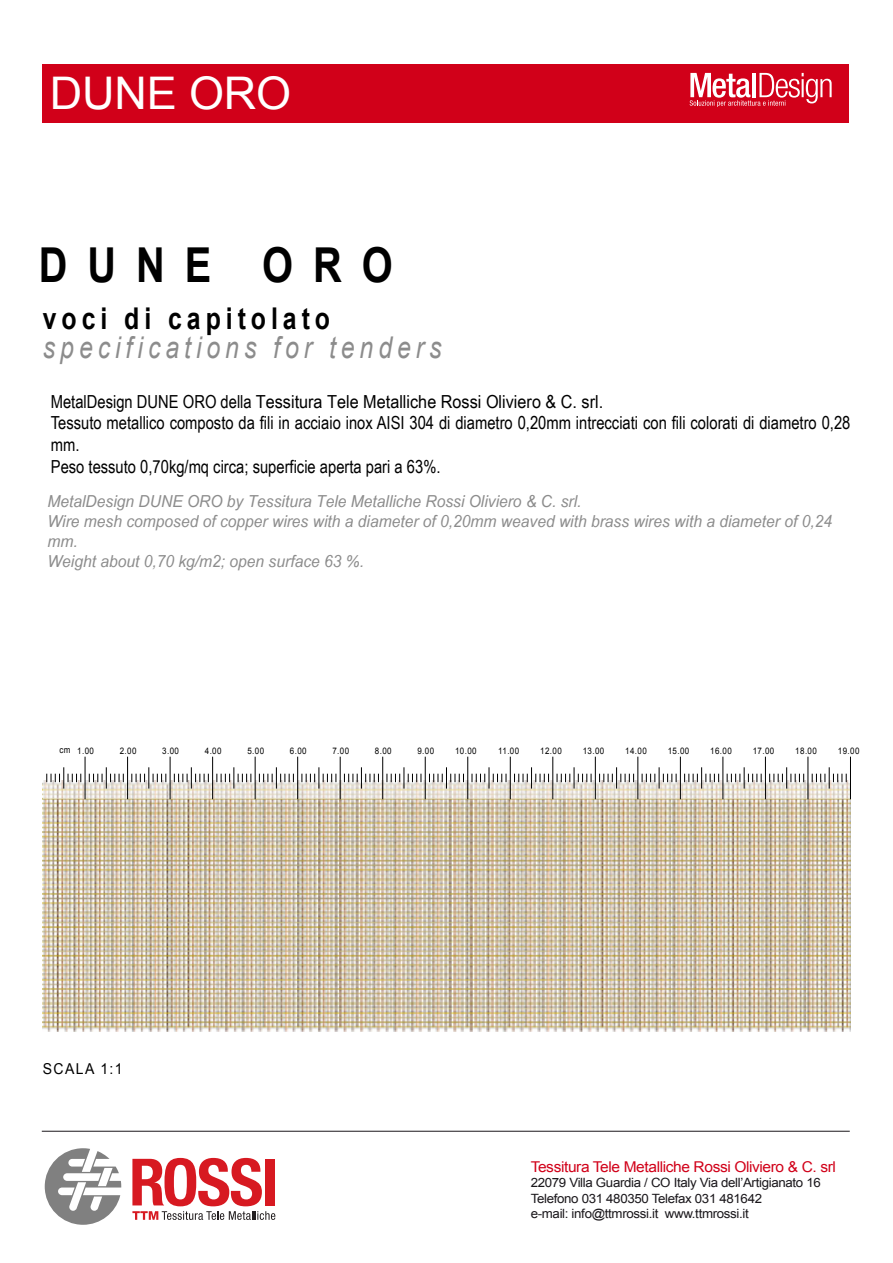
<style>
.page{position:relative;width:893px;height:1263px;background:#fff}
.page>*{position:absolute;margin:0;border:0;box-sizing:border-box;transform-origin:0 0}
.t1{font:700 48.15px "Arial";letter-spacing:.5em;color:#000;scale:.83 1}
.t2{font:45px "Arial";letter-spacing:-.005em;color:#fff}
.t3{font:italic 30px "Arial";letter-spacing:.2em;color:#8c8c8c;scale:.83 1}
.t4{font:700 30px "Arial";letter-spacing:.2em;color:#000;scale:.83 1}
.t5{font:18px/21.6px "Arial Narrow";color:#000}
.t6{font:italic 16.5px/19.8px "Arial Narrow";color:#8c8c8c;scale:1.15 1}
.t7{font:15px "Arial";letter-spacing:.1em;color:#000;scale:.93 1}
.t8{font:14.85px "Arial";letter-spacing:-.025em;color:#d10019;scale:1.04 1}
.t9{font:12.75px/15.3px "Arial";letter-spacing:-.025em;color:#1a171b;scale:1.04 1}
.t10{font:9px "Arial";letter-spacing:.05em;color:#000;scale:.89 1}
</style>
<div class="page">
<hr style="left:42px;top:1131px;width:808px;height:1px;background:#1a171b">
<div style="left:42px;top:64px;width:807px;height:59px;background:#d10019"></div>
<svg style="left:690px;top:73px;width:142px;height:34px"></svg>
<svg style="left:45px;top:1148px;width:76px;height:77px"></svg>
<svg style="left:132px;top:1158px;width:143px;height:62px"></svg>
<img style="left:43px;top:799px;width:807px;height:233px">
<svg style="left:43px;top:757px;width:807px;height:42px"></svg>
<hr style="left:85px;top:757px;width:1px;height:42px;background:#000">
<hr style="left:127px;top:757px;width:1px;height:42px;background:#000">
<hr style="left:170px;top:757px;width:1px;height:42px;background:#000">
<hr style="left:212px;top:757px;width:1px;height:42px;background:#000">
<hr style="left:255px;top:757px;width:1px;height:42px;background:#000">
<hr style="left:297px;top:757px;width:1px;height:42px;background:#000">
<hr style="left:340px;top:757px;width:1px;height:42px;background:#000">
<hr style="left:382px;top:757px;width:1px;height:42px;background:#000">
<hr style="left:425px;top:757px;width:1px;height:42px;background:#000">
<hr style="left:467px;top:757px;width:1px;height:42px;background:#000">
<hr style="left:510px;top:757px;width:1px;height:42px;background:#000">
<hr style="left:552px;top:757px;width:1px;height:42px;background:#000">
<hr style="left:595px;top:757px;width:1px;height:42px;background:#000">
<hr style="left:637px;top:757px;width:1px;height:42px;background:#000">
<hr style="left:680px;top:757px;width:1px;height:42px;background:#000">
<hr style="left:722px;top:757px;width:1px;height:42px;background:#000">
<hr style="left:765px;top:757px;width:1px;height:42px;background:#000">
<hr style="left:808px;top:757px;width:1px;height:42px;background:#000">
<hr style="left:850px;top:757px;width:1px;height:42px;background:#000">
<svg style="left:47px;top:767px;width:35px;height:21px"></svg>
<svg style="left:89px;top:767px;width:35px;height:21px"></svg>
<svg style="left:132px;top:767px;width:35px;height:21px"></svg>
<svg style="left:174px;top:767px;width:35px;height:21px"></svg>
<svg style="left:217px;top:767px;width:35px;height:21px"></svg>
<svg style="left:259px;top:767px;width:35px;height:21px"></svg>
<svg style="left:302px;top:767px;width:35px;height:21px"></svg>
<svg style="left:344px;top:767px;width:35px;height:21px"></svg>
<svg style="left:387px;top:767px;width:35px;height:21px"></svg>
<svg style="left:429px;top:767px;width:35px;height:21px"></svg>
<svg style="left:472px;top:767px;width:35px;height:21px"></svg>
<svg style="left:514px;top:767px;width:35px;height:21px"></svg>
<svg style="left:557px;top:767px;width:35px;height:21px"></svg>
<svg style="left:599px;top:767px;width:35px;height:21px"></svg>
<svg style="left:642px;top:767px;width:35px;height:21px"></svg>
<svg style="left:684px;top:767px;width:35px;height:21px"></svg>
<svg style="left:727px;top:767px;width:35px;height:21px"></svg>
<svg style="left:769px;top:767px;width:35px;height:21px"></svg>
<svg style="left:812px;top:767px;width:35px;height:21px"></svg>
<h2 class="t2" style="left:50px;top:64px;width:243px">DUNE ORO</h2>
<h1 class="t1" style="left:39px;top:233px;width:428px">DUNE ORO</h1>
<h3 class="t4" style="left:43px;top:298px;width:348px">voci di capitolato</h3>
<h3 class="t3" style="left:43px;top:328px;width:482px">specifications for tenders</h3>
<p class="t5" style="left:51px;top:390px;width:801px">MetalDesign DUNE ORO della Tessitura Tele Metalliche Rossi Oliviero &amp; C. srl.<br>Tessuto metallico composto da fili in acciaio inox AISI 304 di diametro 0,20mm intrecciati con fili colorati di diametro 0,28 mm.<br>Peso tessuto 0,70kg/mq circa; superficie aperta pari a 63%.</p>
<p class="t6" style="left:48px;top:491px;width:684px">MetalDesign DUNE ORO by Tessitura Tele Metalliche Rossi Oliviero &amp; C. srl.<br>Wire mesh composed of copper wires with a diameter of 0,20mm weaved with brass wires with a diameter of 0,24 mm.<br>Weight about 0,70 kg/m2; open surface 63 %.</p>
<p class="t10" style="left:59px;top:744px;width:40px">cm 1.00</p>
<p class="t10" style="left:120px;top:744px;width:20px">2.00</p>
<p class="t10" style="left:162px;top:744px;width:20px">3.00</p>
<p class="t10" style="left:205px;top:744px;width:20px">4.00</p>
<p class="t10" style="left:247px;top:744px;width:20px">5.00</p>
<p class="t10" style="left:290px;top:744px;width:20px">6.00</p>
<p class="t10" style="left:332px;top:744px;width:20px">7.00</p>
<p class="t10" style="left:375px;top:744px;width:20px">8.00</p>
<p class="t10" style="left:417px;top:744px;width:20px">9.00</p>
<p class="t10" style="left:455px;top:744px;width:26px">10.00</p>
<p class="t10" style="left:498px;top:744px;width:25px">11.00</p>
<p class="t10" style="left:540px;top:744px;width:26px">12.00</p>
<p class="t10" style="left:583px;top:744px;width:26px">13.00</p>
<p class="t10" style="left:625px;top:744px;width:26px">14.00</p>
<p class="t10" style="left:668px;top:744px;width:26px">15.00</p>
<p class="t10" style="left:710px;top:744px;width:26px">16.00</p>
<p class="t10" style="left:753px;top:744px;width:26px">17.00</p>
<p class="t10" style="left:795px;top:744px;width:26px">18.00</p>
<p class="t10" style="left:838px;top:744px;width:26px">19.00</p>
<p class="t7" style="left:43px;top:1059px;width:87px">SCALA 1:1</p>
<p class="t8" style="left:531px;top:1157px;width:295px">Tessitura Tele Metalliche Rossi Oliviero &amp; C. srl</p>
<p class="t9" style="left:531px;top:1175px;width:280px">22079 Villa Guardia / CO Italy Via dell’Artigianato 16<br>Telefono 031 480350 Telefax 031 481642<br>e-mail: info@ttmrossi.it www.ttmrossi.it</p>
</div>
